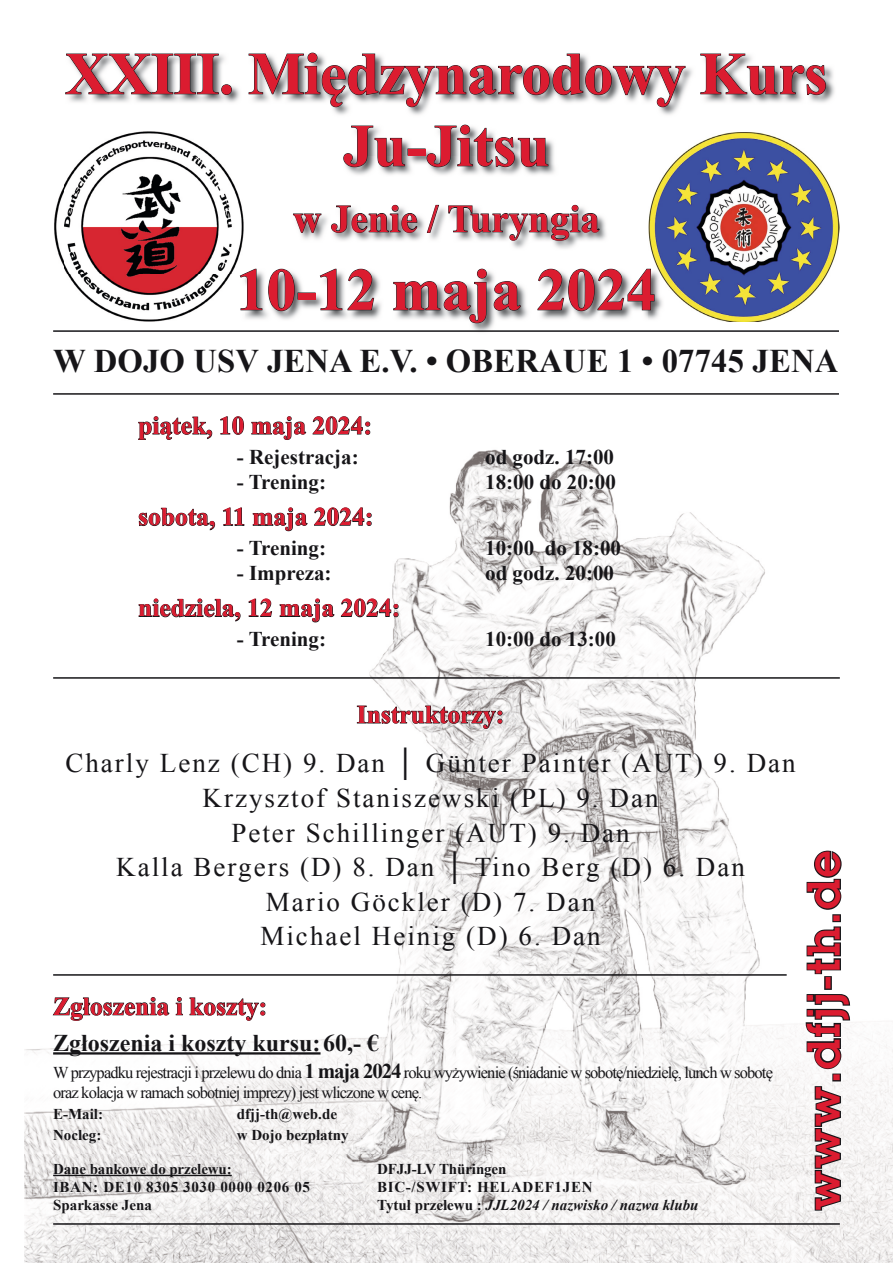
<style>
.page{position:relative;width:893px;height:1263px;background:#fff}
.page>*{position:absolute;margin:0;border:0;box-sizing:border-box;transform-origin:0 0}
.t1{font:700 60px/72px "Times New Roman";letter-spacing:-.01em;color:#db1c30;text-align:center}
.t2{font:600 45px "Lubalin Graph LT";letter-spacing:.05em;color:#db1c30}
.t3{font:700 39px "Times New Roman";color:#db1c30}
.t4{font:700 33px "Times New Roman";letter-spacing:.005em;color:#161518}
.t5{font:27px/34.5px "Times New Roman";letter-spacing:.075em;color:#161518;text-align:center}
.t6{font:700 25.5px "Times New Roman";color:#db1c30}
.t7{font:700 24px "Times New Roman";color:#161518}
.t8{font:700 21px "Times New Roman";color:#161518}
.t9{font:16.5px/19.8px "Times New Roman";letter-spacing:-.055em;color:#161518}
.t10{font:700 15px "Times New Roman";color:#161518}
.t11{font:700 15px "Times New Roman";letter-spacing:.045em;color:#161518}
.t12{font:italic 700 15px "Times New Roman";color:#161518}
.s1{font-weight:700;font-size:21px}
.s2{font-style:normal}
</style>
<div class="page">
<img style="left:24px;top:432px;width:869px;height:831px">
<img style="left:54px;top:157px;width:166px;height:165px">
<img style="left:66px;top:52px;width:769px;height:105px">
<img style="left:220px;top:156px;width:428px;height:174px">
<img style="left:724px;top:321px;width:39px;height:1px">
<img style="left:648px;top:132px;width:191px;height:189px">
<svg style="left:65px;top:54px;width:167px;height:41px"></svg>
<svg style="left:248px;top:53px;width:438px;height:54px"></svg>
<svg style="left:700px;top:54px;width:126px;height:41px"></svg>
<svg style="left:343px;top:126px;width:62px;height:41px"></svg>
<svg style="left:427px;top:125px;width:121px;height:42px"></svg>
<svg style="left:293px;top:213px;width:28px;height:20px"></svg>
<svg style="left:331px;top:205px;width:86px;height:28px"></svg>
<svg style="left:427px;top:205px;width:12px;height:28px"></svg>
<svg style="left:448px;top:205px;width:152px;height:36px"></svg>
<svg style="left:240px;top:269px;width:22px;height:41px"></svg>
<svg style="left:268px;top:269px;width:27px;height:42px"></svg>
<svg style="left:320px;top:269px;width:54px;height:41px"></svg>
<svg style="left:393px;top:269px;width:94px;height:61px"></svg>
<svg style="left:494px;top:281px;width:27px;height:30px"></svg>
<svg style="left:537px;top:269px;width:118px;height:42px"></svg>
<svg style="left:138px;top:416px;width:74px;height:24px"></svg>
<svg style="left:220px;top:416px;width:24px;height:19px"></svg>
<svg style="left:251px;top:416px;width:120px;height:38px"></svg>
<svg style="left:139px;top:508px;width:76px;height:23px"></svg>
<svg style="left:222px;top:507px;width:23px;height:19px"></svg>
<svg style="left:252px;top:507px;width:56px;height:38px"></svg>
<svg style="left:314px;top:507px;width:58px;height:19px"></svg>
<svg style="left:139px;top:599px;width:102px;height:23px"></svg>
<svg style="left:248px;top:598px;width:24px;height:19px"></svg>
<svg style="left:279px;top:598px;width:56px;height:38px"></svg>
<svg style="left:341px;top:598px;width:58px;height:20px"></svg>
<svg style="left:813px;top:1085px;width:29px;height:127px"></svg>
<div style="left:832px;top:1073px;width:9px;height:8px;border:2px solid #161518"></div>
<svg style="left:805px;top:993px;width:46px;height:77px"></svg>
<div style="left:824px;top:976px;width:8px;height:14px;border:2px solid #161518"></div>
<svg style="left:805px;top:925px;width:37px;height:50px"></svg>
<div style="left:832px;top:914px;width:9px;height:8px;border:2px solid #161518"></div>
<svg style="left:805px;top:849px;width:38px;height:62px"></svg>
<hr style="left:53px;top:393px;width:786px;height:2px;background:#161518">
<hr style="left:53px;top:1223px;width:787px;height:2px;background:#161518">
<hr style="left:53px;top:330px;width:786px;height:2px;background:#161518">
<hr style="left:53px;top:677px;width:787px;height:2px;background:#161518">
<hr style="left:53px;top:1052px;width:268px;height:2px;background:#161518">
<svg style="left:53px;top:997px;width:117px;height:24px"></svg>
<svg style="left:176px;top:997px;width:7px;height:18px"></svg>
<svg style="left:189px;top:997px;width:76px;height:24px"></svg>
<hr style="left:53px;top:1175px;width:179px;height:1px;background:#161518">
<hr style="left:53px;top:974px;width:734px;height:2px;background:#161518">
<svg style="left:357px;top:705px;width:146px;height:24px"></svg>
<h1 class="t1" style="left:65px;top:36px;width:764px">XXIII. Międzynarodowy Kurs<br>Ju-Jitsu</h1>
<h3 class="t3" style="left:293px;top:192px;width:308px">w Jenie / Turyngia</h3>
<h1 class="t1" style="left:236px;top:252px;width:421px">10-12 maja 2024</h1>
<p class="t4" style="left:53px;top:338px;width:787px">W DOJO USV JENA E.V. • OBERAUE 1 • 07745 JENA</p>
<p class="t6" style="left:138px;top:408px;width:235px">piątek, 10 maja 2024:</p>
<p class="t8" style="left:237px;top:442px;width:123px">- Rejestracja:</p>
<p class="t8" style="left:485px;top:442px;width:130px">od godz. 17:00</p>
<p class="t8" style="left:237px;top:468px;width:91px">- Trening:</p>
<p class="t8" style="left:485px;top:468px;width:132px">18:00 do 20:00</p>
<p class="t6" style="left:138px;top:499px;width:237px">sobota, 11 maja 2024:</p>
<p class="t8" style="left:237px;top:534px;width:91px">- Trening:</p>
<p class="t8" style="left:485px;top:534px;width:137px">10:00 do 18:00</p>
<p class="t8" style="left:237px;top:559px;width:96px">- Impreza:</p>
<p class="t8" style="left:485px;top:559px;width:130px">od godz. 20:00</p>
<p class="t6" style="left:138px;top:590px;width:264px">niedziela, 12 maja 2024:</p>
<p class="t8" style="left:237px;top:625px;width:91px">- Trening:</p>
<p class="t8" style="left:485px;top:625px;width:132px">10:00 do 13:00</p>
<p class="t6" style="left:357px;top:697px;width:149px">Instruktorzy:</p>
<p class="t5" style="left:65px;top:746px;width:732px">Charly Lenz (CH) 9. Dan │ Günter Painter (AUT) 9. Dan Krzysztof Staniszewski (PL) 9. Dan<br>Peter Schillinger (AUT) 9. Dan<br>Kalla Bergers (D) 8. Dan │ Tino Berg (D) 6. Dan<br>Mario Göckler (D) 7. Dan<br>Michael Heinig (D) 6. Dan</p>
<p class="t6" style="left:53px;top:989px;width:215px">Zgłoszenia i koszty:</p>
<p class="t7" style="left:53px;top:1026px;width:327px">Zgłoszenia i koszty kursu: 60,- €</p>
<p class="t9" style="left:53px;top:1062px;width:721px">W przypadku rejestracji i przelewu do dnia <span class="s1">1 maja 2024</span> roku wyżywienie (śniadanie w sobotę/niedzielę, lunch w sobotę oraz kolacja w ramach sobotniej imprezy) jest wliczone w cenę.</p>
<p class="t10" style="left:53px;top:1103px;width:51px">E-Mail:</p>
<p class="t10" style="left:237px;top:1103px;width:102px">dfjj-th@web.de</p>
<p class="t10" style="left:53px;top:1124px;width:50px">Nocleg:</p>
<p class="t10" style="left:237px;top:1124px;width:113px">w Dojo bezpłatny</p>
<p class="t10" style="left:53px;top:1158px;width:180px">Dane bankowe do przelewu:</p>
<p class="t10" style="left:377px;top:1158px;width:131px">DFJJ-LV Thüringen</p>
<p class="t11" style="left:53px;top:1176px;width:258px">IBAN: DE10 8305 3030 0000 0206 05</p>
<p class="t11" style="left:377px;top:1176px;width:217px">BIC-/SWIFT: HELADEF1JEN</p>
<p class="t10" style="left:53px;top:1194px;width:100px">Sparkasse Jena</p>
<p class="t12" style="left:377px;top:1194px;width:323px"><span class="s2">Tytuł przelewu :</span> JJL2024 / nazwisko / nazwa klubu</p>
<h2 class="t2" style="left:794px;top:1210px;width:360px;rotate:-90deg">www.dfjj-th.de</h2>
</div>
